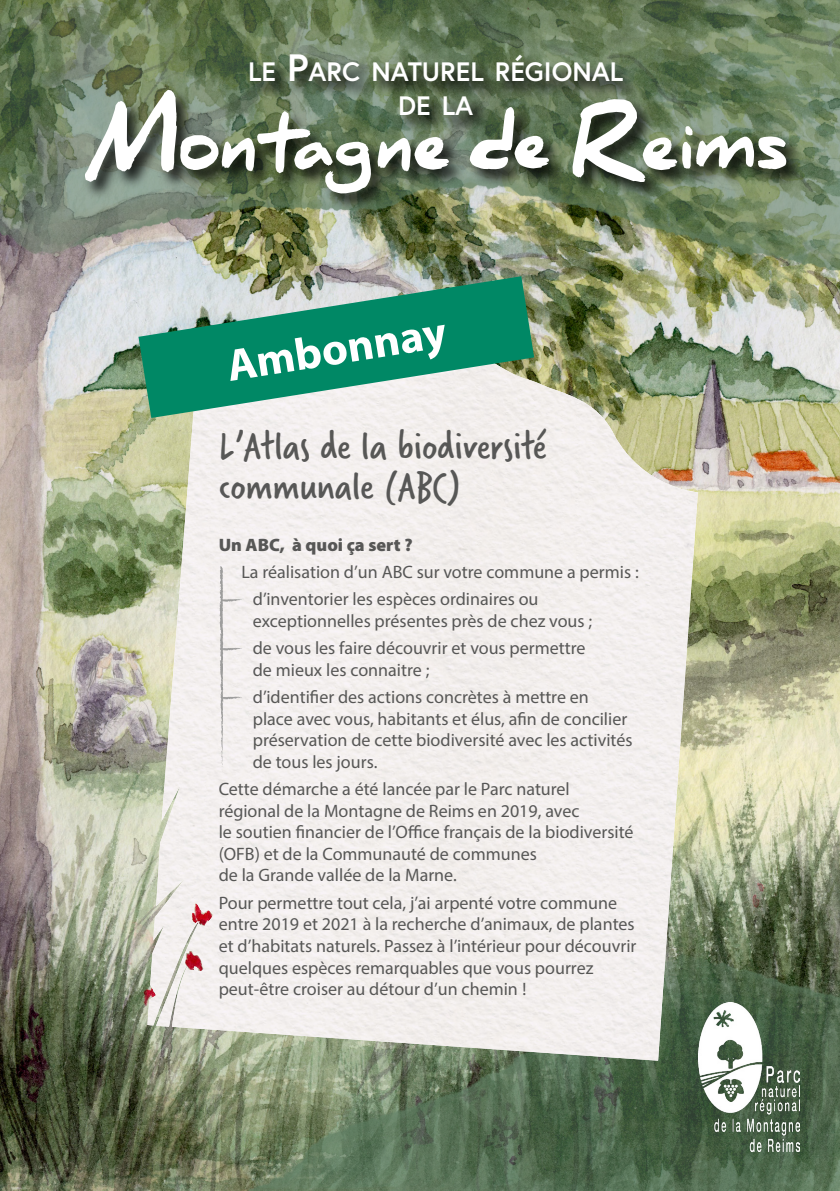
<style>
.page{position:relative;width:840px;height:1191px;background:#fff}
.page>*{position:absolute;margin:0;border:0;box-sizing:border-box;transform-origin:0 0}
.t1{font:700 45.2px "Myriad Devanagari";color:#fff}
.t2{font:42px/40px "Verveine";color:#575756}
.t3{font:700 26.6px/34.4px "Europa";color:#fff;text-align:center}
.t4{font:18px/21.6px "Myriad Devanagari";color:#575756}
.t5{font:900 18px "Myriad Devanagari";color:#575756}
.s1{font-size:38px}
</style>
<div class="page">
<img style="left:0;top:0;width:839px;height:1162px">
<img style="left:0;top:58px;width:705px;height:1133px">
<img style="left:698px;top:1002px;width:101px;height:149px">
<img style="left:147px;top:328px;width:550px;height:732px">
<div style="left:82px;top:87px;width:722px;height:125px;background:#000;opacity:.75"></div>
<svg style="left:469px;top:107px;width:80px;height:63px"></svg>
<svg style="left:572px;top:99px;width:213px;height:83px"></svg>
<svg style="left:85px;top:90px;width:286px;height:103px"></svg>
<svg style="left:377px;top:137px;width:72px;height:34px"></svg>
<div style="left:246px;top:51px;width:394px;height:49px;background:#000;opacity:.75"></div>
<div style="left:396px;top:94px;width:94px;height:40px;background:#000;opacity:.75"></div>
<svg style="left:138px;top:276px;width:396px;height:142px;background:#5ca993"></svg>
<svg style="left:219px;top:565px;width:24px;height:202px"></svg>
<h3 class="t3" style="left:248px;top:54px;width:376px">LE <span class="s1">P</span>ARC NATUREL RÉGIONAL<br>DE LA</h3>
<h1 class="t1" style="left:223px;top:339px;width:223px;rotate:-9deg">Ambonnay</h1>
<h2 class="t2" style="left:218px;top:427px;width:329px">L’Atlas de la biodiversité communale (ABC)</h2>
<p class="t5" style="left:218px;top:534px;width:195px">Un ABC, à quoi ça sert ?</p>
<p class="t4" style="left:252px;top:558px;width:387px;line-height:27.2px;text-indent:-11px">La réalisation d’un ABC sur votre commune a permis : d’inventorier les espèces ordinaires ou</p>
<p class="t4" style="left:252px;top:607px;width:341px;line-height:27.2px">exceptionnelles présentes près de chez vous ; de vous les faire découvrir et vous permettre</p>
<p class="t4" style="left:252px;top:656px;width:337px;line-height:27.2px">de mieux les connaitre ;<br>d’identifier des actions concrètes à mettre en</p>
<p class="t4" style="left:252px;top:707px;width:381px">place avec vous, habitants et élus, afin de concilier préservation de cette biodiversité avec les activités de tous les jours.</p>
<p class="t4" style="left:218px;top:778px;width:416px">Cette démarche a été lancée par le Parc naturel régional de la Montagne de Reims en 2019, avec<br>le soutien financier de l’Office français de la biodiversité (OFB) et de la Communauté de communes<br>de la Grande vallée de la Marne.</p>
<p class="t4" style="left:218px;top:891px;width:419px">Pour permettre tout cela, j’ai arpenté votre commune entre 2019 et 2021 à la recherche d’animaux, de plantes et d’habitats naturels. Passez à l’intérieur pour découvrir quelques espèces remarquables que vous pourrez peut-être croiser au détour d’un chemin !</p>
</div>
